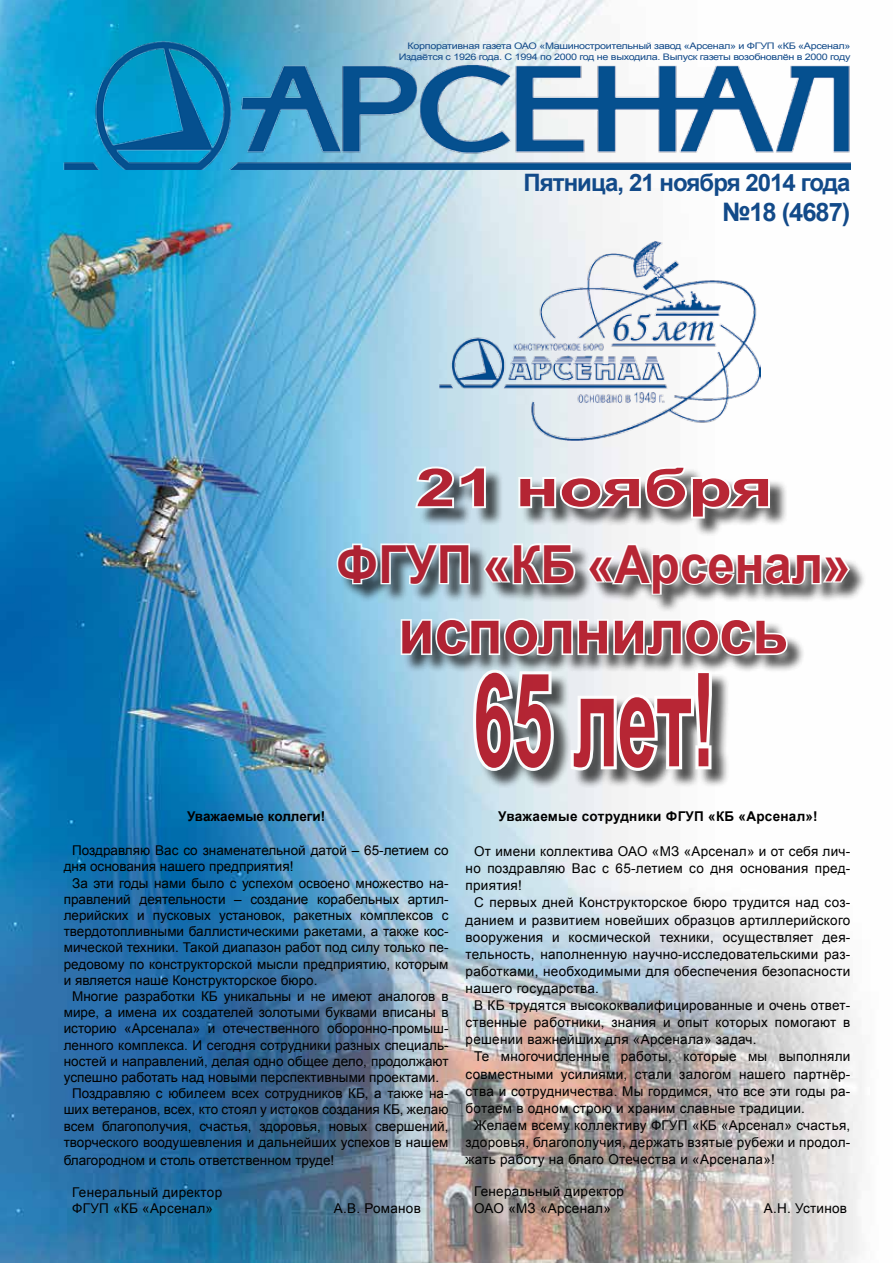
<style>
.page{position:relative;width:893px;height:1263px;background:#fff}
.page>*{position:absolute;margin:0;border:0;box-sizing:border-box;transform-origin:0 0}
.t1{font:700 130.2px "Arial";color:#b10f1f;scale:.55 1}
.t2{font:700 63px "Arial";color:#b10f1f;scale:.94 1}
.t3{font:700 52.5px "Arial";color:#b10f1f;scale:.94 1}
.t4{font:700 52.5px "Arial";color:#b10f1f;scale:1.37 1}
.t5{font:700 25.5px "Arial";letter-spacing:-.04em;color:#124a89}
.t6{font:700 24px "Arial";letter-spacing:-.04em;color:#124a89}
.t7{font:13.5px/17.1px "Arial";color:#000;text-align:justify}
.t8{font:13.5px/16.2px "Arial";letter-spacing:.02em;color:#000}
.t9{font:700 13.5px "Arial";letter-spacing:.02em;color:#000}
.t10{font:700 13.5px "Arial";color:#000}
.t11{font:9px/10.8px "Arial";letter-spacing:-.03em;color:#124a89;text-align:right;scale:1.2 1}
</style>
<div class="page">
<img style="left:0;top:0;width:862px;height:1263px">
<img style="left:64px;top:42px;width:786px;height:128px">
<div style="left:418px;top:468px;width:371px;height:69px;background:#000;opacity:.75"></div>
<svg style="left:413px;top:464px;width:75px;height:46px"></svg>
<svg style="left:516px;top:464px;width:259px;height:56px"></svg>
<div style="left:475px;top:672px;width:256px;height:117px;background:#000;opacity:.75"></div>
<svg style="left:470px;top:674px;width:88px;height:100px"></svg>
<svg style="left:568px;top:674px;width:147px;height:100px"></svg>
<div style="left:339px;top:546px;width:528px;height:67px;background:#000;opacity:.75"></div>
<svg style="left:335px;top:541px;width:137px;height:45px"></svg>
<svg style="left:482px;top:541px;width:96px;height:45px"></svg>
<svg style="left:585px;top:541px;width:267px;height:55px"></svg>
<div style="left:403px;top:621px;width:403px;height:53px;background:#000;opacity:.75"></div>
<svg style="left:399px;top:617px;width:390px;height:41px"></svg>
<img style="left:440px;top:241px;width:321px;height:200px">
<p class="t11" style="left:399px;top:41px;width:378px">Корпоративная газета ОАО «Машиностроительный завод «Арсенал» и ФГУП «КБ «Арсенал»<br>Издаётся с 1926 года. С 1994 по 2000 год не выходила. Выпуск газеты возобновлён в 2000 году</p>
<h3 class="t6" style="left:524px;top:167px;width:328px">Пятница, 21 ноября 2014 года</h3>
<h3 class="t5" style="left:722px;top:196px;width:130px">№18 (4687)</h3>
<h3 class="t4" style="left:416px;top:453px;width:262px">21 ноября</h3>
<h3 class="t3" style="left:336px;top:530px;width:549px">ФГУП «КБ «Арсенал»</h3>
<h2 class="t2" style="left:398px;top:590px;width:416px">исполнилось</h2>
<h1 class="t1" style="left:473px;top:635px;width:442px">65 лет!</h1>
<p class="t10" style="left:187px;top:807px;width:140px">Уважаемые коллеги!</p>
<p class="t7" style="left:64px;top:842px;width:386px;line-height:16.2px;text-indent:9px">Поздравляю Вас со знаменательной датой – 65-летием со дня основания нашего предприятия!</p>
<p class="t7" style="left:64px;top:875px;width:386px;line-height:16.2px;text-indent:9px">За эти годы нами было с успехом освоено множество на&shy;правлений деятельности – создание корабельных артил&shy;лерийских и пусковых установок, ракетных комплексов с твердотопливными баллистическими ракетами, а также кос&shy;мической техники. Такой диапазон работ под силу только пе&shy;редовому по конструкторской мысли предприятию, которым и является наше Конструкторское бюро.</p>
<p class="t7" style="left:72px;top:988px;width:378px">Многие разработки КБ уникальны и не имеют аналогов в</p>
<p class="t7" style="left:64px;top:1004px;width:386px">мире, а имена их создателей золотыми буквами вписаны в</p>
<p class="t7" style="left:64px;top:1020px;width:386px">историю «Арсенала» и отечественного оборонно-промыш-</p>
<p class="t7" style="left:64px;top:1036px;width:386px">ленного комплекса. И сегодня сотрудники разных специаль-</p>
<p class="t7" style="left:64px;top:1053px;width:386px">ностей и направлений, делая одно общее дело, продолжают</p>
<p class="t7" style="left:64px;top:1069px;width:377px">успешно работать над новыми перспективными проектами.</p>
<p class="t7" style="left:72px;top:1085px;width:378px">Поздравляю с юбилеем всех сотрудников КБ, а также на-</p>
<p class="t7" style="left:64px;top:1101px;width:386px">ших ветеранов, всех, кто стоял у истоков создания КБ, желаю</p>
<p class="t7" style="left:64px;top:1117px;width:386px">всем благополучия, счастья, здоровья, новых свершений,</p>
<p class="t7" style="left:64px;top:1134px;width:386px">творческого воодушевления и дальнейших успехов в нашем</p>
<p class="t7" style="left:64px;top:1152px;width:272px">благородном и столь ответственном труде!</p>
<p class="t8" style="left:72px;top:1184px;width:151px">Генеральный директор<br>ФГУП «КБ «Арсенал»</p>
<p class="t8" style="left:334px;top:1201px;width:89px">А.В. Романов</p>
<p class="t9" style="left:498px;top:807px;width:321px">Уважаемые сотрудники ФГУП «КБ «Арсенал»!</p>
<p class="t7" style="left:466px;top:843px;width:386px;text-indent:9px">От имени коллектива ОАО «МЗ «Арсенал» и от себя лич&shy;но поздравляю Вас с 65-летием со дня основания пред&shy;приятия!</p>
<p class="t7" style="left:466px;top:894px;width:386px;text-indent:9px">С первых дней Конструкторское бюро трудится над соз&shy;данием и развитием новейших образцов артиллерийского вооружения и космической техники, осуществляет дея&shy;тельность, наполненную научно-исследовательскими раз&shy;работками, необходимыми для обеспечения безопасности нашего государства.</p>
<p class="t7" style="left:466px;top:997px;width:386px;text-indent:9px">В КБ трудятся высококвалифицированные и очень ответ&shy;ственные работники, знания и опыт которых помогают в решении важнейших для «Арсенала» задач.</p>
<p class="t7" style="left:466px;top:1048px;width:386px;text-indent:9px">Те многочисленные работы, которые мы выполняли совместными усилиями, стали залогом нашего партнёр&shy;ства и сотрудничества. Мы гордимся, что все эти годы ра&shy;ботаем в одном строю и храним славные традиции.</p>
<p class="t7" style="left:466px;top:1117px;width:386px;text-indent:9px">Желаем всему коллективу ФГУП «КБ «Арсенал» счастья, здоровья, благополучия, держать взятые рубежи и продол&shy;жать работу на благо Отечества и «Арсенала»!</p>
<p class="t8" style="left:474px;top:1184px;width:151px">Генеральный директор<br>ОАО «МЗ «Арсенал»</p>
<p class="t8" style="left:764px;top:1200px;width:85px">А.Н. Устинов</p>
</div>
